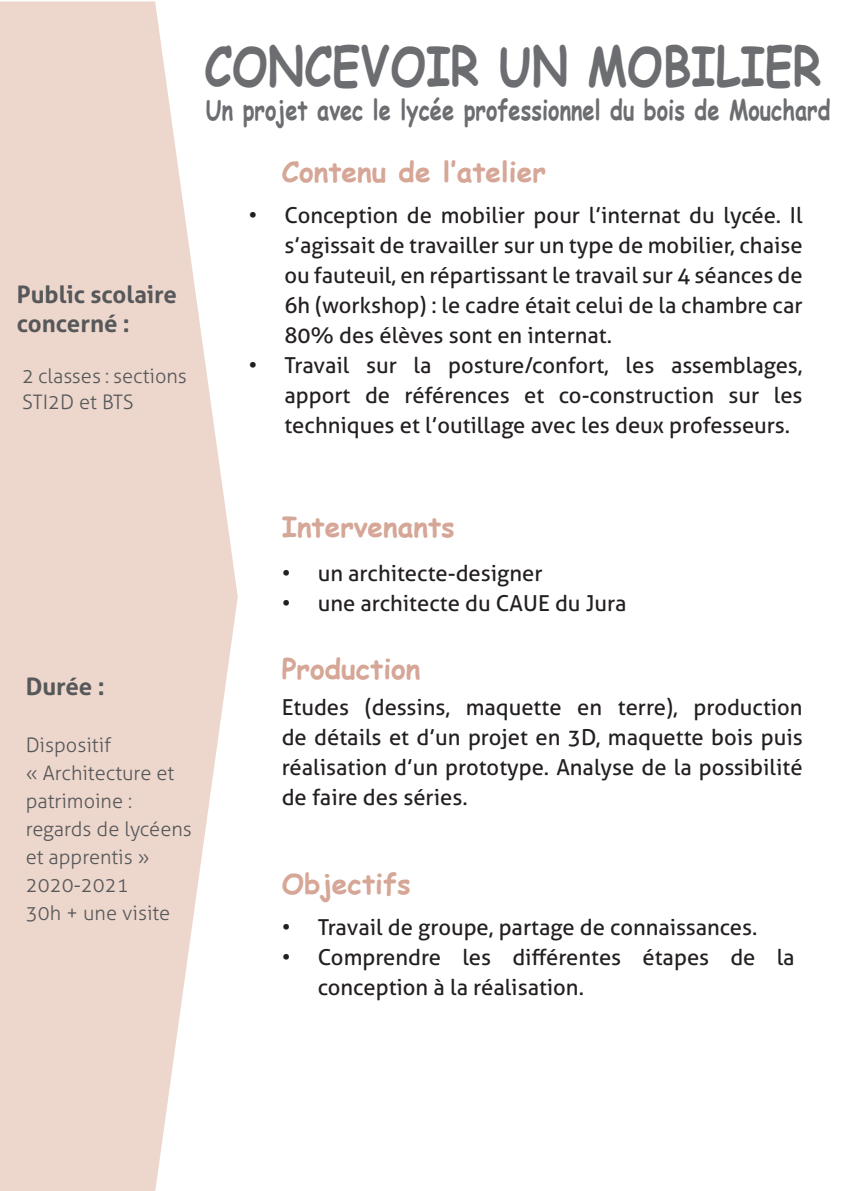
<style>
.page{position:relative;width:842px;height:1191px;background:#fff}
.page>*{position:absolute;margin:0;border:0;box-sizing:border-box;transform-origin:0 0}
.t1{font:700 54px "Comic Sans MS";color:#6c6d70;scale:.83 1}
.t2{font:700 28px "Comic Sans MS";color:#d6a696}
.t3{font:700 28px "Comic Sans MS";color:#6c6d70;scale:.78 1}
.t4{font:700 24px/28.8px "Aller";color:#57585a}
.t5{font:22px/30px "Aller";color:#231f20;text-align:justify}
.t6{font:300 20px/28px "Aller";color:#57585a}
</style>
<div class="page">
<svg style="left:0;top:1px;width:238px;height:1190px;background:#efdcd4"></svg>
<p class="t4" style="left:17px;top:280px;width:162px">Public scolaire concerné :</p>
<p class="t6" style="left:22px;top:363px;width:166px;line-height:26px">2 classes : sections<br>STI2D et BTS</p>
<h1 class="t1" style="left:204px;top:27px;width:745px">CONCEVOIR UN MOBILIER</h1>
<p class="t3" style="left:206px;top:89px;width:802px">Un projet avec le lycée professionnel du bois de Mouchard</p>
<p class="t2" style="left:282px;top:151px;width:266px">Contenu de l’atelier</p>
<p class="t5" style="left:284px;top:200px;width:520px;text-indent:-36px">• Conception de mobilier pour l’internat du lycée. Il s’agissait de travailler sur un type de mobilier, chaise ou fauteuil, en répartissant le travail sur 4 séances de 6h (workshop) : le cadre était celui de la chambre car 80% des élèves sont en internat.</p>
<p class="t5" style="left:284px;top:350px;width:520px;text-indent:-36px">• Travail sur la posture/confort, les assemblages, apport de références et co-construction sur les techniques et l’outillage avec les deux professeurs.</p>
<p class="t4" style="left:26px;top:672px;width:81px">Durée :</p>
<p class="t6" style="left:26px;top:731px;width:168px">Dispositif<br>« Architecture et patrimoine : regards de lycéens et apprentis »<br>2020-2021<br>30h + une visite</p>
<p class="t2" style="left:282px;top:506px;width:175px">Intervenants</p>
<p class="t5" style="left:282px;top:558px;width:262px">• un architecte-designer</p>
<p class="t5" style="left:282px;top:588px;width:346px">• une architecte du CAUE du Jura</p>
<p class="t2" style="left:282px;top:648px;width:140px">Production</p>
<p class="t5" style="left:282px;top:692px;width:522px">Etudes (dessins, maquette en terre), production de détails et d’un projet en 3D, maquette bois puis réalisation d’un prototype. Analyse de la possibilité de faire des séries.</p>
<p class="t2" style="left:282px;top:863px;width:131px">Objectifs</p>
<p class="t5" style="left:282px;top:912px;width:477px">• Travail de groupe, partage de connaissances.</p>
<p class="t5" style="left:318px;top:942px;width:478px;text-indent:-36px">• Comprendre les différentes étapes de la conception à la réalisation.</p>
</div>
